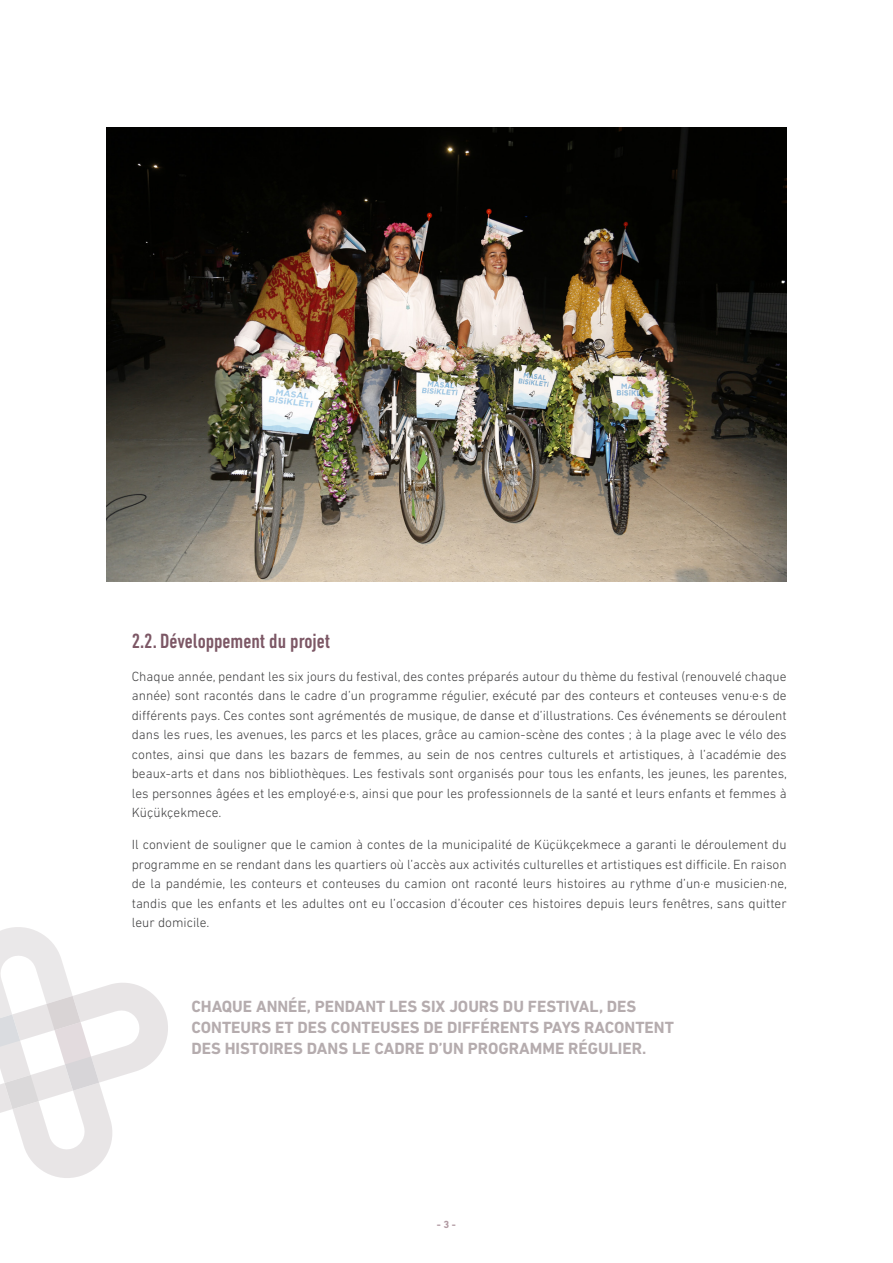
<style>
.page{position:relative;width:893px;height:1263px;background:#fff}
.page>*{position:absolute;margin:0;border:0;box-sizing:border-box;transform-origin:0 0}
.Titular_1_1{font:500 condensed 21px "DIN Next LT Pro";color:#7c5765}
.DESTACATS{font:700 16.5px/21px "DIN Next LT Pro";color:#b5acae}
.Text_Base{font:300 13.5px/19.5px "DIN Next LT Pro";color:#3e3e3f;text-align:justify}
.num_pg{font:700 10.5px "DIN Next LT Pro";color:#b19aa2}
</style>
<div class="page">
<img style="left:106px;top:128px;width:681px;height:453px">
<svg style="left:0;top:927px;width:168px;height:251px"></svg>
<p class="Titular_1_1" style="left:132px;top:629px;width:200px">2.2. Développement du projet</p>
<p class="Text_Base" style="left:132px;top:666px;width:657px">Chaque année, pendant les six jours du festival, des contes préparés autour du thème du festival (renouvelé chaque année) sont racontés dans le cadre d’un programme régulier, exécuté par des conteurs et conteuses venu·e·s de différents pays. Ces contes sont agrémentés de musique, de danse et d’illustrations. Ces événements se déroulent dans les rues, les avenues, les parcs et les places, grâce au camion-scène des contes ; à la plage avec le vélo des contes, ainsi que dans les bazars de femmes, au sein de nos centres culturels et artistiques, à l’académie des beaux-arts et dans nos bibliothèques. Les festivals sont organisés pour tous les enfants, les jeunes, les parentes, les personnes âgées et les employé·e·s, ainsi que pour les professionnels de la santé et leurs enfants et femmes à Küçükçekmece.</p>
<p class="Text_Base" style="left:132px;top:835px;width:657px">Il convient de souligner que le camion à contes de la municipalité de Küçükçekmece a garanti le déroulement du programme en se rendant dans les quartiers où l’accès aux activités culturelles et artistiques est difficile. En raison de la pandémie, les conteurs et conteuses du camion ont raconté leurs histoires au rythme d’un·e musicien·ne, tandis que les enfants et les adultes ont eu l’occasion d’écouter ces histoires depuis leurs fenêtres, sans quitter leur domicile.</p>
<p class="DESTACATS" style="left:191px;top:996px;width:484px">CHAQUE ANNÉE, PENDANT LES SIX JOURS DU FESTIVAL, DES<br>CONTEURS ET DES CONTEUSES DE DIFFÉRENTS PAYS RACONTENT<br>DES HISTOIRES DANS LE CADRE D’UN PROGRAMME RÉGULIER.</p>
<p class="num_pg" style="left:437px;top:1218px;width:21px">- 3 -</p>
</div>
